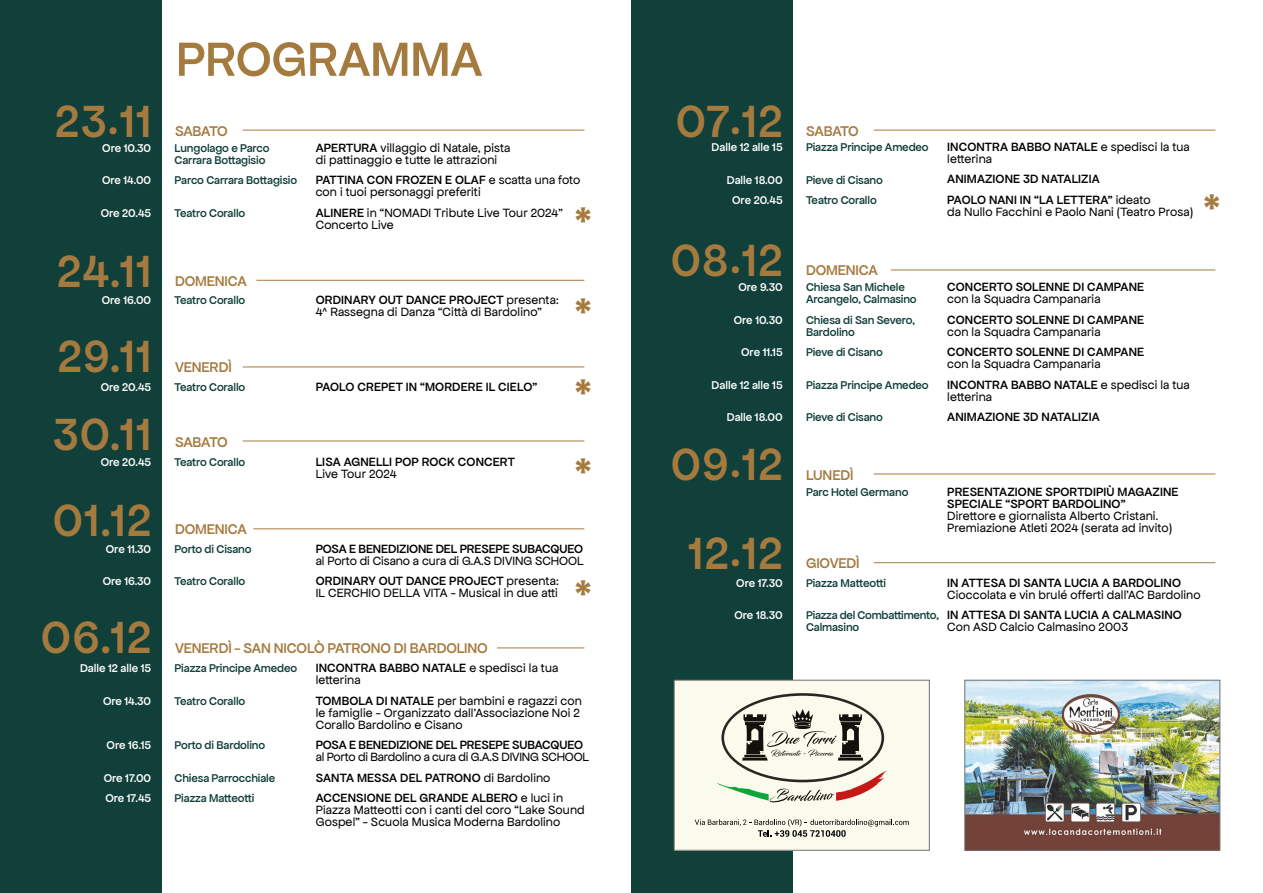
<style>
.page{position:relative;width:1263px;height:893px;background:#fff}
.page>*{position:absolute;margin:0;border:0;box-sizing:border-box;transform-origin:0 0}
.t1{font:51px "Apfel Grotezk Mittel";color:#a57a3f}
.t2{font:48px/88.7px "Apfel Grotezk Mittel";letter-spacing:.03em;color:#a57a3f}
.t3{font:15px "Apfel Grotezk Mittel";letter-spacing:-.01em;color:#a57a3f}
.t4{font:12.75px/12px "Apfel Grotezk";letter-spacing:.01em;color:#020203}
.t5{font:12.75px/20.5px "Apfel Grotezk Mittel";letter-spacing:.01em;color:#020203}
.t6{font:12.75px "Apfel Grotezk Mittel";letter-spacing:-.01em;color:#020203}
.t7{font:12.75px "Apfel Grotezk";letter-spacing:-.015em;color:#020203}
.t8{font:12px/12px "Apfel Grotezk Mittel";letter-spacing:-.01em;color:#113f39}
.t9{font:12px/20.5px "Apfel Grotezk Mittel";color:#fff}
.s1{font-family:"Apfel Grotezk Mittel"}
.s2{font-family:"Apfel Grotezk"}
</style>
<div class="page">
<div style="left:0;top:0;width:162px;height:893px;background:#113f39"></div>
<div style="left:631px;top:0;width:162px;height:893px;background:#113f39"></div>
<hr style="left:243px;top:367px;width:341px;height:1px;background:#a57a3f">
<hr style="left:243px;top:441px;width:341px;height:1px;background:#a57a3f">
<hr style="left:497px;top:648px;width:87px;height:1px;background:#a57a3f">
<hr style="left:253px;top:529px;width:331px;height:1px;background:#a57a3f">
<hr style="left:243px;top:130px;width:341px;height:1px;background:#a57a3f">
<hr style="left:874px;top:130px;width:341px;height:1px;background:#a57a3f">
<hr style="left:891px;top:270px;width:324px;height:1px;background:#a57a3f">
<hr style="left:874px;top:474px;width:341px;height:1px;background:#a57a3f">
<hr style="left:874px;top:562px;width:341px;height:1px;background:#a57a3f">
<hr style="left:256px;top:280px;width:328px;height:1px;background:#a57a3f">
<div style="left:674px;top:680px;width:255px;height:170px;background:#fbfbed"></div>
<svg style="left:717px;top:693px;width:169px;height:110px"></svg>
<svg style="left:695px;top:819px;width:214px;height:18px"></svg>
<div style="left:674px;top:680px;width:255px;height:170px;border:1px solid #70706f"></div>
<img style="left:966px;top:682px;width:252px;height:166px">
<div style="left:964px;top:680px;width:256px;height:170px;border:1px solid #70706f"></div>
<h1 class="t1" style="left:176px;top:31px;width:308px">PROGRAMMA</h1>
<h2 class="t2" style="left:55px;top:77px;width:98px">23.11</h2>
<h2 class="t2" style="left:676px;top:77px;width:108px">07.12</h2>
<p class="t3" style="left:175px;top:122px;width:54px">SABATO</p>
<p class="t3" style="left:806px;top:122px;width:54px">SABATO</p>
<p class="t9" style="left:102px;top:137px;width:50px">Ore 10.30</p>
<p class="t9" style="left:102px;top:170px;width:51px">Ore 14.00</p>
<p class="t9" style="left:101px;top:202px;width:52px">Ore 20.45</p>
<h2 class="t2" style="left:57px;top:228px;width:96px;line-height:85.7px">24.11<br>29.11</h2>
<p class="t9" style="left:102px;top:289px;width:51px">Ore 16.00</p>
<p class="t9" style="left:101px;top:376px;width:52px">Ore 20.45</p>
<h2 class="t2" style="left:53px;top:392px;width:100px;line-height:85.5px">30.11<br>01.12</h2>
<p class="t9" style="left:101px;top:451px;width:52px">Ore 20.45</p>
<p class="t9" style="left:106px;top:538px;width:47px">Ore 11.30</p>
<p class="t9" style="left:103px;top:571px;width:50px">Ore 16.30</p>
<h2 class="t2" style="left:41px;top:593px;width:112px">06.12</h2>
<p class="t9" style="left:80px;top:658px;width:73px">Dalle 12 alle 15</p>
<p class="t9" style="left:103px;top:690px;width:50px">Ore 14.30</p>
<p class="t9" style="left:107px;top:735px;width:46px">Ore 16.15</p>
<p class="t9" style="left:104px;top:768px;width:49px">Ore 17.00<br>Ore 17.45</p>
<p class="t8" style="left:175px;top:142px;width:97px">Lungolago e Parco<br>Carrara Bottagisio</p>
<p class="t8" style="left:175px;top:174px;width:124px">Parco Carrara Bottagisio</p>
<p class="t8" style="left:175px;top:207px;width:72px">Teatro Corallo</p>
<p class="t3" style="left:175px;top:272px;width:73px">DOMENICA</p>
<p class="t8" style="left:175px;top:294px;width:72px">Teatro Corallo</p>
<p class="t3" style="left:175px;top:359px;width:58px">VENERDÌ</p>
<p class="t8" style="left:175px;top:381px;width:72px">Teatro Corallo</p>
<p class="t3" style="left:175px;top:433px;width:54px">SABATO</p>
<p class="t8" style="left:175px;top:456px;width:72px">Teatro Corallo</p>
<p class="t3" style="left:175px;top:521px;width:73px">DOMENICA</p>
<p class="t8" style="left:175px;top:543px;width:78px">Porto di Cisano</p>
<p class="t8" style="left:175px;top:575px;width:72px">Teatro Corallo</p>
<p class="t4" style="left:316px;top:142px;width:196px"><span class="s1">APERTURA</span> villaggio di Natale, pista di pattinaggio e tutte le attrazioni</p>
<p class="t5" style="left:316px;top:170px;width:266px">PATTINA CON FROZEN E OLAF <span class="s2">e scatta una foto</span></p>
<p class="t4" style="left:316px;top:182px;width:249px;line-height:20.5px">con i tuoi personaggi preferiti<br><span class="s1">ALINERE</span> in “NOMADI Tribute Live Tour 2024”</p>
<p class="t4" style="left:316px;top:219px;width:80px">Concerto Live</p>
<h2 class="t2" style="left:575px;top:180px;width:19px">*</h2>
<p class="t5" style="left:316px;top:289px;width:244px">ORDINARY OUT DANCE PROJECT <span class="s2">presenta:</span></p>
<p class="t4" style="left:316px;top:306px;width:228px">4^ Rassegna di Danza “Città di Bardolino”</p>
<h2 class="t2" style="left:575px;top:271px;width:19px">*</h2>
<p class="t5" style="left:316px;top:376px;width:223px">PAOLO CREPET IN “MORDERE IL CIELO”</p>
<h2 class="t2" style="left:575px;top:352px;width:19px">*</h2>
<p class="t5" style="left:316px;top:451px;width:201px">LISA AGNELLI POP ROCK CONCERT</p>
<p class="t4" style="left:316px;top:468px;width:82px">Live Tour 2024</p>
<h2 class="t2" style="left:575px;top:431px;width:19px">*</h2>
<p class="t6" style="left:316px;top:542px;width:269px">POSA E BENEDIZIONE DEL PRESEPE SUBACQUEO</p>
<p class="t4" style="left:316px;top:555px;width:269px">al Porto di Cisano a cura di G.A.S DIVING SCHOOL</p>
<p class="t5" style="left:316px;top:571px;width:244px">ORDINARY OUT DANCE PROJECT <span class="s2">presenta:</span></p>
<p class="t4" style="left:316px;top:587px;width:244px">IL CERCHIO DELLA VITA - Musical in due atti</p>
<h2 class="t2" style="left:575px;top:553px;width:19px">*</h2>
<p class="t3" style="left:175px;top:640px;width:314px">VENERDÌ - SAN NICOLÒ PATRONO DI BARDOLINO</p>
<p class="t8" style="left:175px;top:662px;width:124px">Piazza Principe Amedeo</p>
<p class="t8" style="left:175px;top:695px;width:72px">Teatro Corallo</p>
<p class="t8" style="left:175px;top:739px;width:92px">Porto di Bardolino</p>
<p class="t8" style="left:175px;top:767px;width:102px;line-height:20.5px">Chiesa Parrocchiale<br>Piazza Matteotti</p>
<p class="t5" style="left:316px;top:658px;width:244px">INCONTRA BABBO NATALE <span class="s2">e spedisci la tua</span></p>
<p class="t4" style="left:316px;top:670px;width:267px;line-height:20.5px">letterina<br><span class="s1">TOMBOLA DI NATALE</span> per bambini e ragazzi con</p>
<p class="t4" style="left:316px;top:707px;width:266px">le famiglie - Organizzato dall’Associazione Noi 2<br>Corallo Bardolino e Cisano</p>
<p class="t6" style="left:316px;top:738px;width:269px">POSA E BENEDIZIONE DEL PRESEPE SUBACQUEO</p>
<p class="t7" style="left:316px;top:750px;width:275px">al Porto di Bardolino a cura di G.A.S DIVING SCHOOL</p>
<p class="t5" style="left:316px;top:767px;width:249px">SANTA MESSA DEL PATRONO <span class="s2">di Bardolino<br></span>ACCENSIONE DEL GRANDE ALBERO <span class="s2">e luci in</span></p>
<p class="t4" style="left:316px;top:804px;width:271px">Piazza Matteotti con i canti del coro “Lake Sound<br>Gospel” - Scuola Musica Moderna Bardolino</p>
<p class="t9" style="left:711px;top:137px;width:73px">Dalle 12 alle 15</p>
<p class="t9" style="left:727px;top:169px;width:57px;text-align:center">Dalle 18.00<br>Ore 20.45</p>
<h2 class="t2" style="left:671px;top:216px;width:113px">08.12</h2>
<p class="t9" style="left:738px;top:277px;width:46px">Ore 9.30</p>
<p class="t9" style="left:734px;top:309px;width:50px">Ore 10.30</p>
<p class="t9" style="left:741px;top:342px;width:43px">Ore 11.15</p>
<p class="t9" style="left:711px;top:374px;width:73px">Dalle 12 alle 15</p>
<p class="t9" style="left:727px;top:407px;width:57px">Dalle 18.00</p>
<h2 class="t2" style="left:671px;top:420px;width:113px;text-align:center">09.12<br>12.12</h2>
<p class="t9" style="left:736px;top:573px;width:48px">Ore 17.30</p>
<p class="t9" style="left:734px;top:605px;width:50px">Ore 18.30</p>
<p class="t8" style="left:806px;top:141px;width:124px">Piazza Principe Amedeo</p>
<p class="t8" style="left:806px;top:169px;width:78px;line-height:20.5px">Pieve di Cisano<br>Teatro Corallo</p>
<p class="t3" style="left:806px;top:262px;width:73px">DOMENICA</p>
<p class="t8" style="left:806px;top:281px;width:112px">Chiesa San Michele<br>Arcangelo, Calmasino</p>
<p class="t8" style="left:806px;top:314px;width:111px">Chiesa di San Severo,<br>Bardolino</p>
<p class="t8" style="left:806px;top:346px;width:78px">Pieve di Cisano</p>
<p class="t8" style="left:806px;top:379px;width:124px">Piazza Principe Amedeo</p>
<p class="t8" style="left:806px;top:411px;width:78px">Pieve di Cisano</p>
<p class="t3" style="left:806px;top:467px;width:49px">LUNEDÌ</p>
<p class="t8" style="left:806px;top:486px;width:104px">Parc Hotel Germano</p>
<p class="t3" style="left:806px;top:555px;width:55px">GIOVEDÌ</p>
<p class="t8" style="left:806px;top:577px;width:81px">Piazza Matteotti</p>
<p class="t8" style="left:806px;top:609px;width:134px">Piazza del Combattimento,<br>Calmasino</p>
<p class="t5" style="left:947px;top:137px;width:244px">INCONTRA BABBO NATALE <span class="s2">e spedisci la tua</span></p>
<p class="t4" style="left:947px;top:153px;width:46px">letterina</p>
<p class="t5" style="left:947px;top:169px;width:205px">ANIMAZIONE 3D NATALIZIA<br>PAOLO NANI IN “LA LETTERA” <span class="s2">ideato</span></p>
<p class="t4" style="left:947px;top:206px;width:247px">da Nullo Facchini e Paolo Nani (Teatro Prosa)</p>
<h2 class="t2" style="left:1203px;top:167px;width:19px">*</h2>
<p class="t5" style="left:947px;top:277px;width:198px">CONCERTO SOLENNE DI CAMPANE</p>
<p class="t4" style="left:947px;top:293px;width:155px">con la Squadra Campanaria</p>
<p class="t5" style="left:947px;top:309px;width:198px">CONCERTO SOLENNE DI CAMPANE</p>
<p class="t4" style="left:947px;top:325px;width:155px">con la Squadra Campanaria</p>
<p class="t5" style="left:947px;top:342px;width:198px">CONCERTO SOLENNE DI CAMPANE</p>
<p class="t4" style="left:947px;top:358px;width:155px">con la Squadra Campanaria</p>
<p class="t5" style="left:947px;top:374px;width:244px">INCONTRA BABBO NATALE <span class="s2">e spedisci la tua</span></p>
<p class="t4" style="left:947px;top:390px;width:46px">letterina</p>
<p class="t5" style="left:947px;top:407px;width:154px">ANIMAZIONE 3D NATALIZIA</p>
<p class="t5" style="left:947px;top:486px;width:233px;line-height:12px">PRESENTAZIONE SPORTDIPIÙ MAGAZINE<br>SPECIALE “SPORT BARDOLINO”</p>
<p class="t4" style="left:947px;top:510px;width:226px">Direttore e giornalista Alberto Cristani.<br>Premiazione Atleti 2024 (serata ad invito)</p>
<p class="t5" style="left:947px;top:572px;width:235px">IN ATTESA DI SANTA LUCIA A BARDOLINO</p>
<p class="t4" style="left:947px;top:588px;width:255px">Cioccolata e vin brulé offerti dall’AC Bardolino</p>
<p class="t5" style="left:947px;top:605px;width:236px">IN ATTESA DI SANTA LUCIA A CALMASINO</p>
<p class="t4" style="left:947px;top:621px;width:182px">Con ASD Calcio Calmasino 2003</p>
</div>
